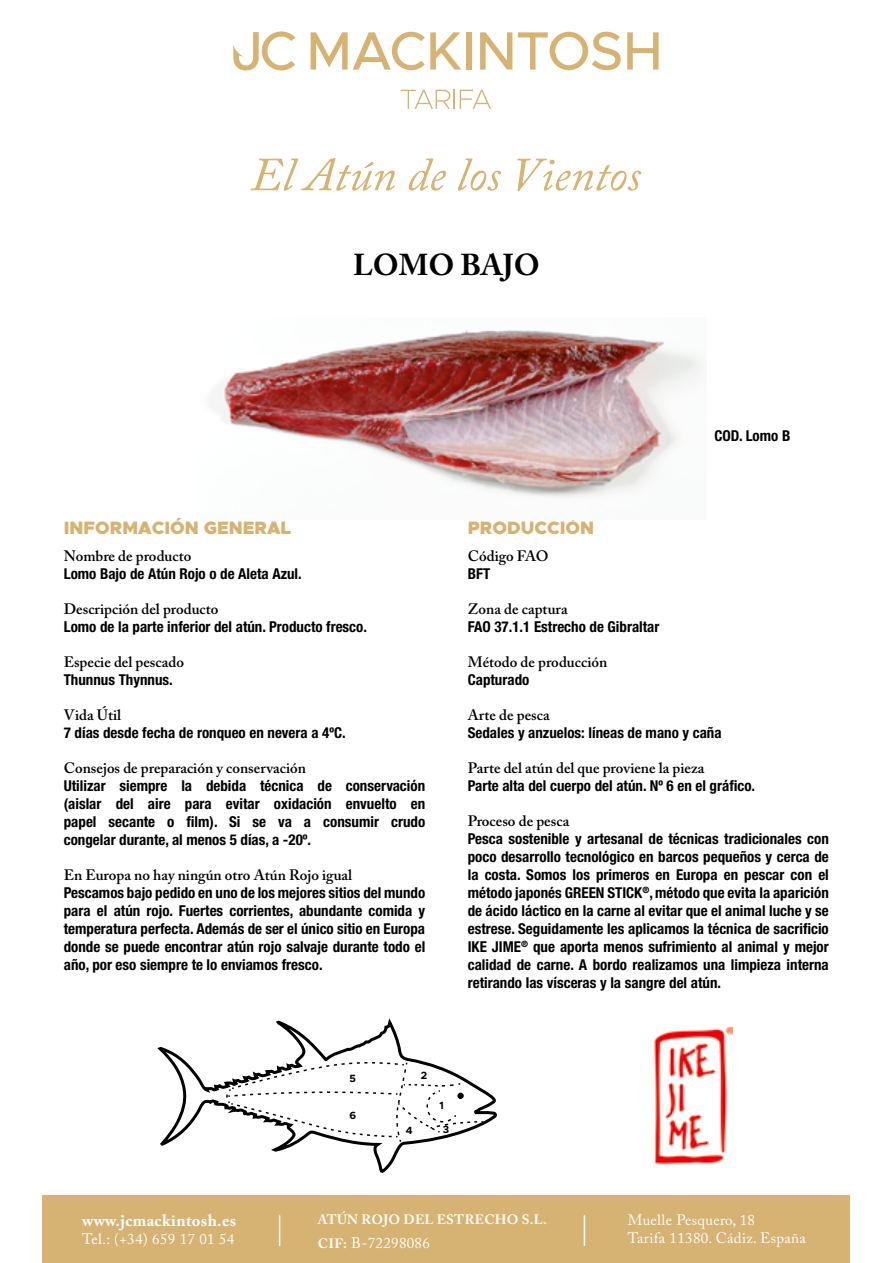
<style>
.page{position:relative;width:893px;height:1263px;background:#fff}
.page>*{position:absolute;margin:0;border:0;box-sizing:border-box;transform-origin:0 0}
.t1{font:700 30px "Adobe Caslon Pro";color:#000}
.t2{font:900 18px "Metropolis";color:#d6b273}
.t3{font:700 16.5px "Adobe Caslon Pro";letter-spacing:.02em;color:#fff}
.t4{font:700 condensed 15px/18px "Helvetica Neue LT Std";color:#000;text-align:justify}
.t5{font:600 15px "Adobe Caslon Pro";color:#000}
.t6{font:15px/18px "Adobe Caslon Pro";letter-spacing:.02em;color:#fff}
.t7{font:700 13.5px "Adobe Caslon Pro";letter-spacing:.02em;color:#fff}
.t8{font:700 10.5px "Metropolis";color:#000}
.s1{font-weight:700;font-size:13.5px}
</style>
<div class="page">
<div style="left:43px;top:1195px;width:807px;height:68px;background:#d6b273"></div>
<hr style="left:279px;top:1215px;width:1px;height:31px;background:#fff">
<hr style="left:584px;top:1215px;width:1px;height:31px;background:#fff">
<svg style="left:233px;top:31px;width:62px;height:39px"></svg>
<svg style="left:311px;top:32px;width:150px;height:38px"></svg>
<div style="left:466px;top:32px;width:5px;height:38px;background:#d6b273"></div>
<svg style="left:480px;top:32px;width:32px;height:38px"></svg>
<svg style="left:518px;top:32px;width:103px;height:38px"></svg>
<svg style="left:627px;top:32px;width:31px;height:38px"></svg>
<svg style="left:401px;top:90px;width:90px;height:19px"></svg>
<svg style="left:250px;top:158px;width:145px;height:33px"></svg>
<svg style="left:409px;top:158px;width:37px;height:33px"></svg>
<svg style="left:458px;top:158px;width:43px;height:33px"></svg>
<svg style="left:517px;top:159px;width:124px;height:32px"></svg>
<img style="left:210px;top:330px;width:492px;height:168px">
<img style="left:653px;top:1026px;width:79px;height:139px">
<svg style="left:157px;top:1018px;width:340px;height:155px"></svg>
<svg style="left:225px;top:1061px;width:258px;height:82px"></svg>
<h1 class="t1" style="left:353px;top:247px;width:188px">LOMO BAJO</h1>
<p class="t4" style="left:714px;top:427px;width:77px">COD. Lomo B</p>
<p class="t2" style="left:64px;top:516px;width:229px">INFORMACIÓN GENERAL</p>
<p class="t5" style="left:64px;top:547px;width:129px">Nombre de producto</p>
<p class="t4" style="left:64px;top:564px;width:240px">Lomo Bajo de Atún Rojo o de Aleta Azul.</p>
<p class="t5" style="left:64px;top:600px;width:156px">Descripción del producto</p>
<p class="t4" style="left:64px;top:617px;width:305px">Lomo de la parte inferior del atún. Producto fresco.</p>
<p class="t5" style="left:64px;top:653px;width:122px">Especie del pescado</p>
<p class="t4" style="left:64px;top:670px;width:111px">Thunnus Thynnus.</p>
<p class="t5" style="left:64px;top:706px;width:59px">Vida Útil</p>
<p class="t4" style="left:64px;top:723px;width:283px">7 días desde fecha de ronqueo en nevera a 4ºC.</p>
<p class="t5" style="left:64px;top:759px;width:244px">Consejos de preparación y conservación</p>
<p class="t4" style="left:64px;top:776px;width:363px">Utilizar siempre la debida técnica de conservación (aislar del aire para evitar oxidación envuelto en papel secante o film). Si se va a consumir crudo congelar durante, al menos 5 días, a -20º.</p>
<p class="t5" style="left:64px;top:866px;width:290px">En Europa no hay ningún otro Atún Rojo igual</p>
<p class="t4" style="left:64px;top:883px;width:363px">Pescamos bajo pedido en uno de los mejores sitios del mundo para el atún rojo. Fuertes corrientes, abundante comida y temperatura perfecta. Además de ser el único sitio en Europa donde se puede encontrar atún rojo salvaje durante todo el año, por eso siempre te lo enviamos fresco.</p>
<p class="t2" style="left:468px;top:516px;width:128px">PRODUCCIÓN</p>
<p class="t5" style="left:468px;top:547px;width:82px">Código FAO</p>
<p class="t4" style="left:468px;top:564px;width:24px">BFT</p>
<p class="t5" style="left:468px;top:600px;width:101px">Zona de captura</p>
<p class="t4" style="left:468px;top:617px;width:193px">FAO 37.1.1 Estrecho de Gibraltar</p>
<p class="t5" style="left:468px;top:653px;width:141px">Método de producción</p>
<p class="t4" style="left:468px;top:670px;width:63px">Capturado</p>
<p class="t5" style="left:468px;top:706px;width:84px">Arte de pesca</p>
<p class="t4" style="left:468px;top:723px;width:255px">Sedales y anzuelos: líneas de mano y caña</p>
<p class="t5" style="left:468px;top:759px;width:238px">Parte del atún del que proviene la pieza</p>
<p class="t4" style="left:468px;top:776px;width:289px">Parte alta del cuerpo del atún. Nº 6 en el gráfico.</p>
<p class="t5" style="left:468px;top:812px;width:103px">Proceso de pesca</p>
<p class="t4" style="left:468px;top:829px;width:363px">Pesca sostenible y artesanal de técnicas tradicionales con poco desarrollo tecnológico en barcos pequeños y cerca de la costa. Somos los primeros en Europa en pescar con el método japonés GREEN STICK<sup>®</sup>, método que evita la aparición de ácido láctico en la carne al evitar que el animal luche y se estrese. Seguidamente les aplicamos la técnica de sacrificio IKE JIME<sup>®</sup> que aporta menos sufrimiento al animal y mejor calidad de carne. A bordo realizamos una limpieza interna retirando las vísceras y la sangre del atún.</p>
<p class="t8" style="left:350px;top:1071px;width:8px">5</p>
<p class="t8" style="left:349px;top:1108px;width:8px">6</p>
<p class="t8" style="left:421px;top:1068px;width:8px">2</p>
<p class="t8" style="left:439px;top:1098px;width:6px">1</p>
<p class="t8" style="left:406px;top:1123px;width:8px">4</p>
<p class="t8" style="left:443px;top:1123px;width:8px">3</p>
<p class="t3" style="left:82px;top:1210px;width:156px">www.jcmackintosh.es</p>
<p class="t6" style="left:82px;top:1230px;width:154px">Tel.: (+34) 659 17 01 54</p>
<p class="t7" style="left:318px;top:1211px;width:230px">ATÚN ROJO DEL ESTRECHO S.L.</p>
<p class="t6" style="left:318px;top:1233px;width:114px"><span class="s1">CIF:</span> B-72298086</p>
<p class="t6" style="left:628px;top:1210px;width:180px">Muelle Pesquero, 18<br>Tarifa 11380. Cádiz. España</p>
</div>
